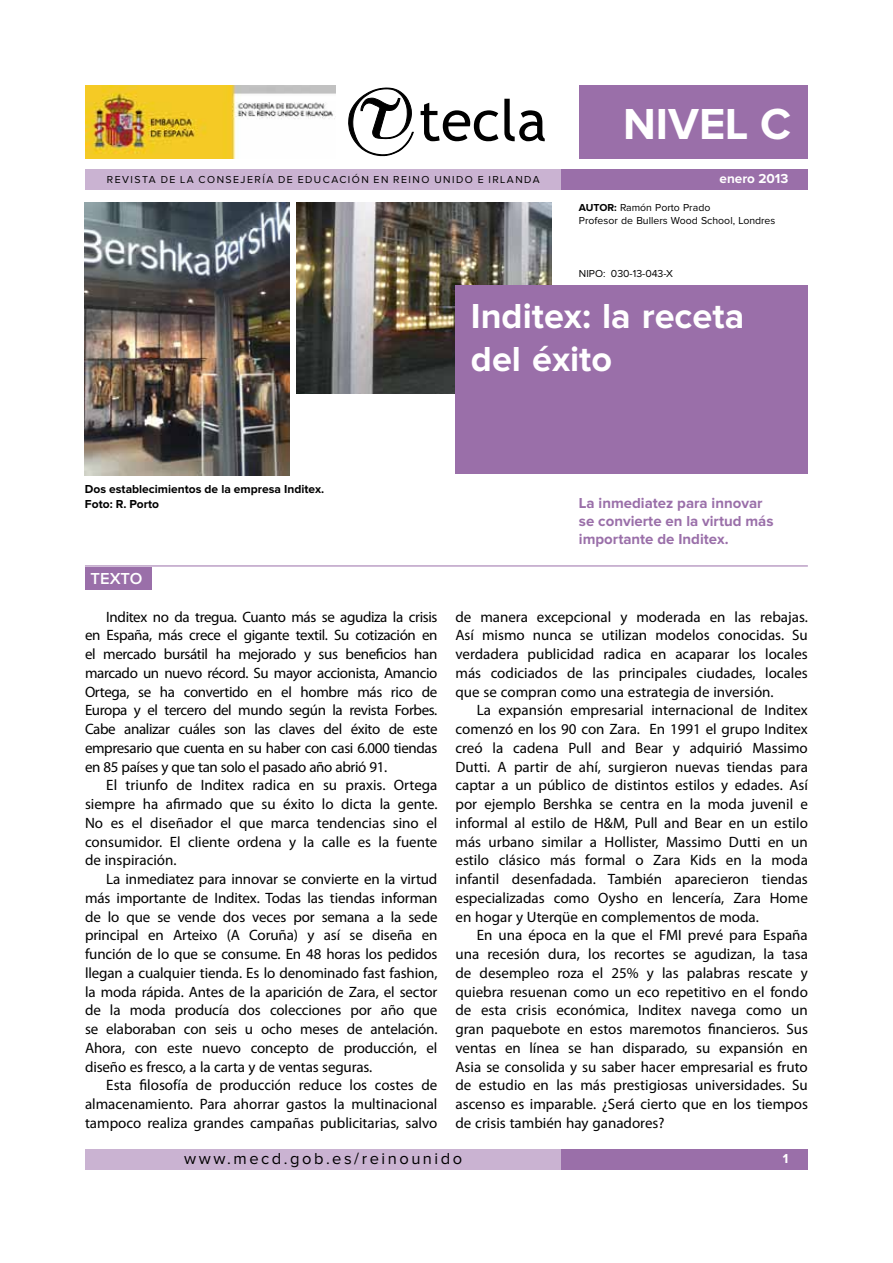
<style>
.page{position:relative;width:893px;height:1263px;background:#fff}
.page>*{position:absolute;margin:0;border:0;box-sizing:border-box;transform-origin:0 0}
.t1{font:700 45px "Proxima Nova";color:#fff}
.t2{font:700 36px/43.2px "Proxima Nova";color:#fff}
.t3{font:16.5px "Proxima Nova";letter-spacing:.155em;color:#000}
.t4{font:600 16.5px "Proxima Nova";color:#fff}
.t5{font:15px/18.8px "Myriad Pro";color:#000;text-align:justify}
.t6{font:700 15px/18px "Proxima Nova";color:#9a6fa9}
.t7{font:700 13.5px "Proxima Nova";color:#fff}
.t8{font:700 12px/14.4px "Proxima Nova";color:#000}
.t9{font:10.5px/12.6px "Proxima Nova";color:#000}
.t10{font:10.5px "Proxima Nova";letter-spacing:.14em;color:#000}
.s1{font-weight:700}
</style>
<div class="page">
<div style="left:85px;top:1149px;width:723px;height:20px;background:#9a6fa9"></div>
<div style="left:85px;top:1149px;width:476px;height:20px;background:#cab3d2"></div>
<img style="left:85px;top:203px;width:204px;height:272px">
<img style="left:297px;top:203px;width:255px;height:191px">
<div style="left:85px;top:169px;width:723px;height:21px;background:#9a6fa9"></div>
<div style="left:85px;top:169px;width:476px;height:21px;background:#cab3d2"></div>
<svg style="left:348px;top:87px;width:66px;height:69px"></svg>
<svg style="left:421px;top:103px;width:77px;height:38px"></svg>
<svg style="left:504px;top:99px;width:41px;height:42px"></svg>
<div style="left:579px;top:85px;width:229px;height:73px;background:#9a6fa9"></div>
<div style="left:86px;top:567px;width:66px;height:22px;background:#9a6fa9"></div>
<hr style="left:85px;top:566px;width:723px;height:1px;background:#9a6fa9">
<div style="left:455px;top:285px;width:353px;height:188px;background:#9a6fa9"></div>
<img style="left:86px;top:85px;width:250px;height:74px">
<h1 class="t1" style="left:623px;top:103px;width:169px">NIVEL C</h1>
<p class="t10" style="left:107px;top:175px;width:434px">REVISTA DE LA CONSEJERÍA DE EDUCACIÓN EN REINO UNIDO E IRLANDA</p>
<p class="t7" style="left:720px;top:173px;width:70px">enero 2013</p>
<p class="t9" style="left:579px;top:202px;width:198px"><span class="s1">Autor:</span> Ramón Porto Prado<br>Profesor de Bullers Wood School, Londres</p>
<p class="t9" style="left:579px;top:268px;width:96px">NIPO: 030-13-043-X</p>
<h2 class="t2" style="left:471px;top:296px;width:275px">Inditex: la receta del éxito</h2>
<p class="t8" style="left:85px;top:483px;width:241px">Dos establecimientos de la empresa Inditex.<br>Foto: R. Porto</p>
<p class="t4" style="left:91px;top:571px;width:53px">TEXTO</p>
<p class="t5" style="left:85px;top:607px;width:354px;text-indent:21px">Inditex no da tregua. Cuanto más se agudiza la crisis en España, más crece el gigante textil. Su cotización en el mercado bursátil ha mejorado y sus beneficios han marcado un nuevo récord. Su mayor accionista, Amancio Ortega, se ha convertido en el hombre más rico de Europa y el tercero del mundo según la revista Forbes.<br>Cabe analizar cuáles son las claves del éxito de este empresario que cuenta en su haber con casi 6.000 tiendas en 85 países y que tan solo el pasado año abrió 91.</p>
<p class="t5" style="left:85px;top:776px;width:354px;text-indent:21px">El triunfo de Inditex radica en su praxis. Ortega siempre ha afirmado que su éxito lo dicta la gente.<br>No es el diseñador el que marca tendencias sino el consumidor. El cliente ordena y la calle es la fuente de inspiración.</p>
<p class="t5" style="left:85px;top:869px;width:354px;text-indent:21px">La inmediatez para innovar se convierte en la virtud más importante de Inditex. Todas las tiendas informan de lo que se vende dos veces por semana a la sede principal en Arteixo (A Coruña) y así se diseña en función de lo que se consume. En 48 horas los pedidos llegan a cualquier tienda. Es lo denominado fast fashion, la moda rápida. Antes de la aparición de Zara, el sector de la moda producía dos colecciones por año que se elaboraban con seis u ocho meses de antelación.<br>Ahora, con este nuevo concepto de producción, el diseño es fresco, a la carta y de ventas seguras.</p>
<p class="t5" style="left:85px;top:1076px;width:354px;text-indent:21px">Esta filosofía de producción reduce los costes de almacenamiento. Para ahorrar gastos la multinacional tampoco realiza grandes campañas publicitarias, salvo</p>
<p class="t6" style="left:579px;top:494px;width:196px">La inmediatez para innovar se convierte en la virtud más importante de Inditex.</p>
<p class="t5" style="left:455px;top:607px;width:354px">de manera excepcional y moderada en las rebajas.<br>Así mismo nunca se utilizan modelos conocidas. Su verdadera publicidad radica en acaparar los locales más codiciados de las principales ciudades, locales que se compran como una estrategia de inversión.</p>
<p class="t5" style="left:455px;top:701px;width:354px;text-indent:21px">La expansión empresarial internacional de Inditex comenzó en los 90 con Zara. En 1991 el grupo Inditex creó la cadena Pull and Bear y adquirió Massimo Dutti. A partir de ahí, surgieron nuevas tiendas para captar a un público de distintos estilos y edades. Así por ejemplo Bershka se centra en la moda juvenil e informal al estilo de H&amp;M, Pull and Bear en un estilo más urbano similar a Hollister, Massimo Dutti en un estilo clásico más formal o Zara Kids en la moda infantil desenfadada. También aparecieron tiendas especializadas como Oysho en lencería, Zara Home en hogar y Uterqüe en complementos de moda.</p>
<p class="t5" style="left:455px;top:926px;width:354px;text-indent:21px">En una época en la que el FMI prevé para España una recesión dura, los recortes se agudizan, la tasa de desempleo roza el 25% y las palabras rescate y quiebra resuenan como un eco repetitivo en el fondo de esta crisis económica, Inditex navega como un gran paquebote en estos maremotos financieros. Sus ventas en línea se han disparado, su expansión en Asia se consolida y su saber hacer empresarial es fruto de estudio en las más prestigiosas universidades. Su ascenso es imparable. ¿Será cierto que en los tiempos de crisis también hay ganadores?</p>
<p class="t3" style="left:184px;top:1151px;width:280px">www.mecd.gob.es/reinounido</p>
<p class="t7" style="left:783px;top:1152px;width:7px">1</p>
</div>
